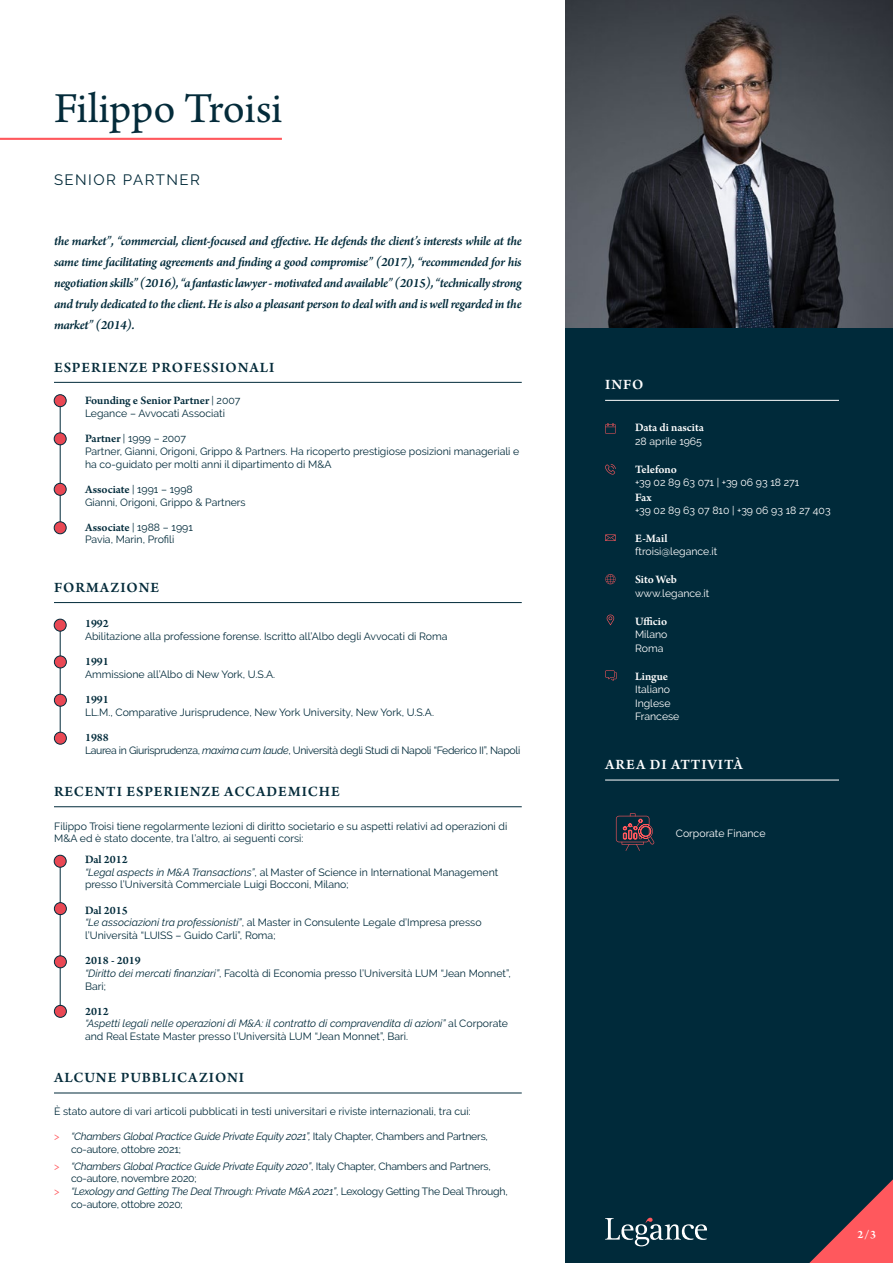
<style>
.page{position:relative;width:893px;height:1263px;background:#fff}
.page>*{position:absolute;margin:0;border:0;box-sizing:border-box;transform-origin:0 0}
.t1{font:45px "Arno Pro";color:#042b3a}
.t2{font:600 15px "Arno Pro";letter-spacing:.06em;color:#042b3a}
.t3{font:600 15px "Arno Pro";letter-spacing:.06em;color:#fff}
.t4{font:15px "Raleway";letter-spacing:.1em;color:#042b3a}
.t5{font:italic 600 13.5px/21px "Arno Pro";letter-spacing:-.025em;color:#002a3a;text-align:justify}
.t6{font:600 12px "Arno Pro";color:#002a3a}
.t7{font:600 12px "Arno Pro";color:#fff}
.t8{font:10.5px/12.6px "Raleway";color:#002a3a}
.t9{font:italic 10.5px "Raleway";letter-spacing:-.02em;color:#002a3a}
.t10{font:10.5px/12.6px "Raleway";letter-spacing:-.02em;color:#002a3a}
.t11{font:10.5px/13.5px "Raleway";color:#fff}
.t12{font:italic 10.5px/12.6px "Raleway";color:#002a3a}
.t13{font:10.5px "Raleway";letter-spacing:-.03em;color:#002a3a}
.s1{font-family:"Raleway";font-weight:400;font-size:10.5px}
.s2{font-family:"Arno Pro";font-weight:600;font-size:12px}
.s3{font-style:italic}
.s4{font-style:normal}
.s5{color:#ff585d}
.s6{font-style:normal;color:#ff585d}
</style>
<div class="page">
<hr style="left:54px;top:806px;width:468px;height:1px;background:#002a3a">
<hr style="left:60px;top:859px;width:1px;height:152px;background:#002a3a">
<div style="left:54px;top:855px;width:12px;height:12px;background:#e94854;border-radius:50%"></div>
<div style="left:54px;top:855px;width:12px;height:12px;border:1px solid #002a3a;border-radius:50%"></div>
<div style="left:54px;top:903px;width:12px;height:12px;background:#e94854;border-radius:50%"></div>
<div style="left:54px;top:902px;width:13px;height:13px;border:1px solid #002a3a;border-radius:50%"></div>
<div style="left:54px;top:956px;width:12px;height:12px;background:#e94854;border-radius:50%"></div>
<div style="left:54px;top:955px;width:13px;height:13px;border:1px solid #002a3a;border-radius:50%"></div>
<div style="left:54px;top:1005px;width:12px;height:12px;background:#e94854;border-radius:50%"></div>
<div style="left:54px;top:1005px;width:13px;height:12px;border:1px solid #002a3a;border-radius:50%"></div>
<hr style="left:0;top:138px;width:282px;height:2px;background:#ff585d">
<div style="left:566px;top:306px;width:327px;height:957px;background:#002a3a"></div>
<img style="left:566px;top:0;width:327px;height:327px">
<svg style="left:605px;top:1218px;width:102px;height:28px"></svg>
<hr style="left:605px;top:400px;width:234px;height:1px;background:#fff">
<hr style="left:605px;top:780px;width:234px;height:1px;background:#fff">
<svg style="left:809px;top:1179px;width:84px;height:84px"></svg>
<svg style="left:607px;top:615px;width:7px;height:10px"></svg>
<svg style="left:605px;top:534px;width:11px;height:7px"></svg>
<svg style="left:605px;top:464px;width:11px;height:11px"></svg>
<svg style="left:605px;top:574px;width:11px;height:10px"></svg>
<svg style="left:605px;top:423px;width:11px;height:10px"></svg>
<svg style="left:605px;top:670px;width:12px;height:11px"></svg>
<hr style="left:54px;top:602px;width:468px;height:1px;background:#002a3a">
<hr style="left:60px;top:623px;width:1px;height:115px;background:#002a3a">
<div style="left:54px;top:619px;width:12px;height:12px;background:#e94854;border-radius:50%"></div>
<div style="left:54px;top:619px;width:12px;height:12px;border:1px solid #002a3a;border-radius:50%"></div>
<div style="left:54px;top:656px;width:12px;height:12px;background:#e94854;border-radius:50%"></div>
<div style="left:54px;top:656px;width:13px;height:12px;border:1px solid #002a3a;border-radius:50%"></div>
<div style="left:54px;top:694px;width:12px;height:12px;background:#e94854;border-radius:50%"></div>
<div style="left:54px;top:694px;width:13px;height:12px;border:1px solid #002a3a;border-radius:50%"></div>
<div style="left:54px;top:732px;width:12px;height:12px;background:#e94854;border-radius:50%"></div>
<div style="left:54px;top:732px;width:13px;height:12px;border:1px solid #002a3a;border-radius:50%"></div>
<svg style="left:616px;top:813px;width:38px;height:38px"></svg>
<hr style="left:54px;top:1093px;width:468px;height:1px;background:#002a3a">
<hr style="left:54px;top:382px;width:468px;height:1px;background:#002a3a">
<hr style="left:60px;top:400px;width:1px;height:127px;background:#002a3a">
<div style="left:54px;top:395px;width:12px;height:12px;background:#e94854;border-radius:50%"></div>
<div style="left:54px;top:394px;width:12px;height:13px;border:1px solid #002a3a;border-radius:50%"></div>
<div style="left:54px;top:433px;width:12px;height:12px;background:#e94854;border-radius:50%"></div>
<div style="left:54px;top:433px;width:12px;height:12px;border:1px solid #002a3a;border-radius:50%"></div>
<div style="left:54px;top:483px;width:12px;height:12px;background:#e94854;border-radius:50%"></div>
<div style="left:54px;top:483px;width:12px;height:12px;border:1px solid #002a3a;border-radius:50%"></div>
<div style="left:54px;top:522px;width:12px;height:12px;background:#e94854;border-radius:50%"></div>
<div style="left:54px;top:522px;width:12px;height:12px;border:1px solid #002a3a;border-radius:50%"></div>
<h1 class="t1" style="left:54px;top:83px;width:230px">Filippo Troisi</h1>
<h2 class="t4" style="left:54px;top:171px;width:148px">SENIOR PARTNER</h2>
<p class="t5" style="left:54px;top:231px;width:469px">the market”, “commercial, client-focused and effective. He defends the client’s interests while at the same time facilitating agreements and finding a good compromise” (2017), “recommended for his negotiation skills” (2016), “a fantastic lawyer - motivated and available” (2015), “technically strong and truly dedicated to the client. He is also a pleasant person to deal with and is well regarded in the market” (2014).</p>
<h2 class="t2" style="left:54px;top:358px;width:222px">ESPERIENZE PROFESSIONALI</h2>
<p class="t6" style="left:85px;top:394px;width:157px">Founding e Senior Partner <span class="s1">| 2007</span></p>
<p class="t8" style="left:85px;top:407px;width:141px">Legance – Avvocati Associati</p>
<p class="t8" style="left:85px;top:432px;width:436px"><span class="s2">Partner</span> | 1999 – 2007<br>Partner, Gianni, Origoni, Grippo &amp; Partners. Ha ricoperto prestigiose posizioni manageriali e ha co-guidato per molti anni il dipartimento di M&amp;A</p>
<p class="t8" style="left:85px;top:483px;width:162px"><span class="s2">Associate</span> | 1991 – 1998<br>Gianni, Origoni, Grippo &amp; Partners</p>
<p class="t8" style="left:85px;top:521px;width:109px"><span class="s2">Associate</span> | 1988 – 1991<br>Pavia, Marin, Profili</p>
<h2 class="t2" style="left:54px;top:578px;width:107px">FORMAZIONE</h2>
<p class="t6" style="left:85px;top:617px;width:25px">1992</p>
<p class="t8" style="left:85px;top:630px;width:364px">Abilitazione alla professione forense. Iscritto all’Albo degli Avvocati di Roma</p>
<p class="t6" style="left:85px;top:654px;width:25px">1991</p>
<p class="t8" style="left:85px;top:668px;width:192px">Ammissione all’Albo di New York, U.S.A.</p>
<p class="t6" style="left:85px;top:692px;width:25px">1991</p>
<p class="t8" style="left:85px;top:706px;width:350px">LL.M., Comparative Jurisprudence, New York University, New York, U.S.A.</p>
<p class="t6" style="left:85px;top:730px;width:25px">1988</p>
<p class="t13" style="left:85px;top:744px;width:437px">Laurea in Giurisprudenza, <span class="s3">maxima cum laude</span>, Università degli Studi di Napoli “Federico II”, Napoli</p>
<h2 class="t2" style="left:54px;top:783px;width:287px">RECENTI ESPERIENZE ACCADEMICHE</h2>
<p class="t8" style="left:54px;top:819px;width:455px">Filippo Troisi tiene regolarmente lezioni di diritto societario e su aspetti relativi ad operazioni di<br>M&amp;A ed è stato docente, tra l’altro, ai seguenti corsi:</p>
<p class="t6" style="left:85px;top:853px;width:44px">Dal 2012</p>
<p class="t8" style="left:85px;top:866px;width:415px"><span class="s3">“Legal aspects in M&amp;A Transactions”</span>, al Master of Science in International Management presso l’Università Commerciale Luigi Bocconi, Milano;</p>
<p class="t6" style="left:85px;top:903px;width:44px">Dal 2015</p>
<p class="t8" style="left:85px;top:916px;width:398px"><span class="s3">“Le associazioni tra professionisti”</span>, al Master in Consulente Legale d’Impresa presso l’Università “LUISS – Guido Carli”, Roma;</p>
<p class="t6" style="left:85px;top:954px;width:57px">2018 - 2019</p>
<p class="t8" style="left:85px;top:967px;width:427px"><span class="s3">“Diritto dei mercati finanziari”</span>, Facoltà di Economia presso l’Università LUM “Jean Monnet”,<br>Bari;</p>
<p class="t6" style="left:85px;top:1004px;width:25px">2012</p>
<p class="t12" style="left:85px;top:1017px;width:424px">“Aspetti legali nelle operazioni di M&amp;A: il contratto di compravendita di azioni” <span class="s4">al Corporate and Real Estate Master presso l’Università LUM “Jean Monnet”, Bari.</span></p>
<h2 class="t2" style="left:54px;top:1069px;width:192px">ALCUNE PUBBLICAZIONI</h2>
<p class="t8" style="left:54px;top:1105px;width:418px">È stato autore di vari articoli pubblicati in testi universitari e riviste internazionali, tra cui:</p>
<p class="t10" style="left:71px;top:1130px;width:418px;text-indent:-17px"><span class="s5">&gt;</span> <span class="s3">“Chambers Global Practice Guide Private Equity 2021”,</span> Italy Chapter, Chambers and Partners, co-autore, ottobre 2021;</p>
<p class="t9" style="left:54px;top:1160px;width:438px"><span class="s6">&gt;</span> “Chambers Global Practice Guide Private Equity 2020”<span class="s4">, Italy Chapter, Chambers and Partners,</span></p>
<p class="t10" style="left:71px;top:1172px;width:127px">co-autore, novembre 2020;</p>
<p class="t9" style="left:54px;top:1185px;width:455px"><span class="s6">&gt;</span> “Lexology and Getting The Deal Through: Private M&amp;A 2021”<span class="s4">, Lexology Getting The Deal Through,</span></p>
<p class="t10" style="left:71px;top:1197px;width:113px">co-autore, ottobre 2020;</p>
<h2 class="t3" style="left:605px;top:376px;width:40px">INFO</h2>
<p class="t7" style="left:635px;top:421px;width:70px">Data di nascita</p>
<p class="t11" style="left:635px;top:434px;width:68px">28 aprile 1965</p>
<p class="t7" style="left:635px;top:462px;width:43px">Telefono</p>
<p class="t11" style="left:635px;top:476px;width:166px">+39 02 89 63 071 | +39 06 93 18 271</p>
<p class="t7" style="left:635px;top:490px;width:18px">Fax</p>
<p class="t11" style="left:635px;top:504px;width:197px">+39 02 89 63 07 810 | +39 06 93 18 27 403</p>
<p class="t7" style="left:635px;top:531px;width:34px">E-Mail</p>
<p class="t11" style="left:635px;top:545px;width:84px">ftroisi@legance.it</p>
<p class="t7" style="left:635px;top:573px;width:43px">Sito Web</p>
<p class="t11" style="left:635px;top:586px;width:76px">www.legance.it</p>
<p class="t7" style="left:635px;top:614px;width:34px">Ufficio</p>
<p class="t11" style="left:635px;top:628px;width:34px">Milano<br>Roma</p>
<p class="t7" style="left:635px;top:669px;width:35px">Lingue</p>
<p class="t11" style="left:635px;top:683px;width:46px">Italiano<br>Inglese<br>Francese</p>
<h2 class="t3" style="left:605px;top:756px;width:139px">AREA DI ATTIVITÀ</h2>
<p class="t11" style="left:676px;top:826px;width:91px">Corporate Finance</p>
<p class="t7" style="left:857px;top:1228px;width:20px">2/3</p>
</div>
